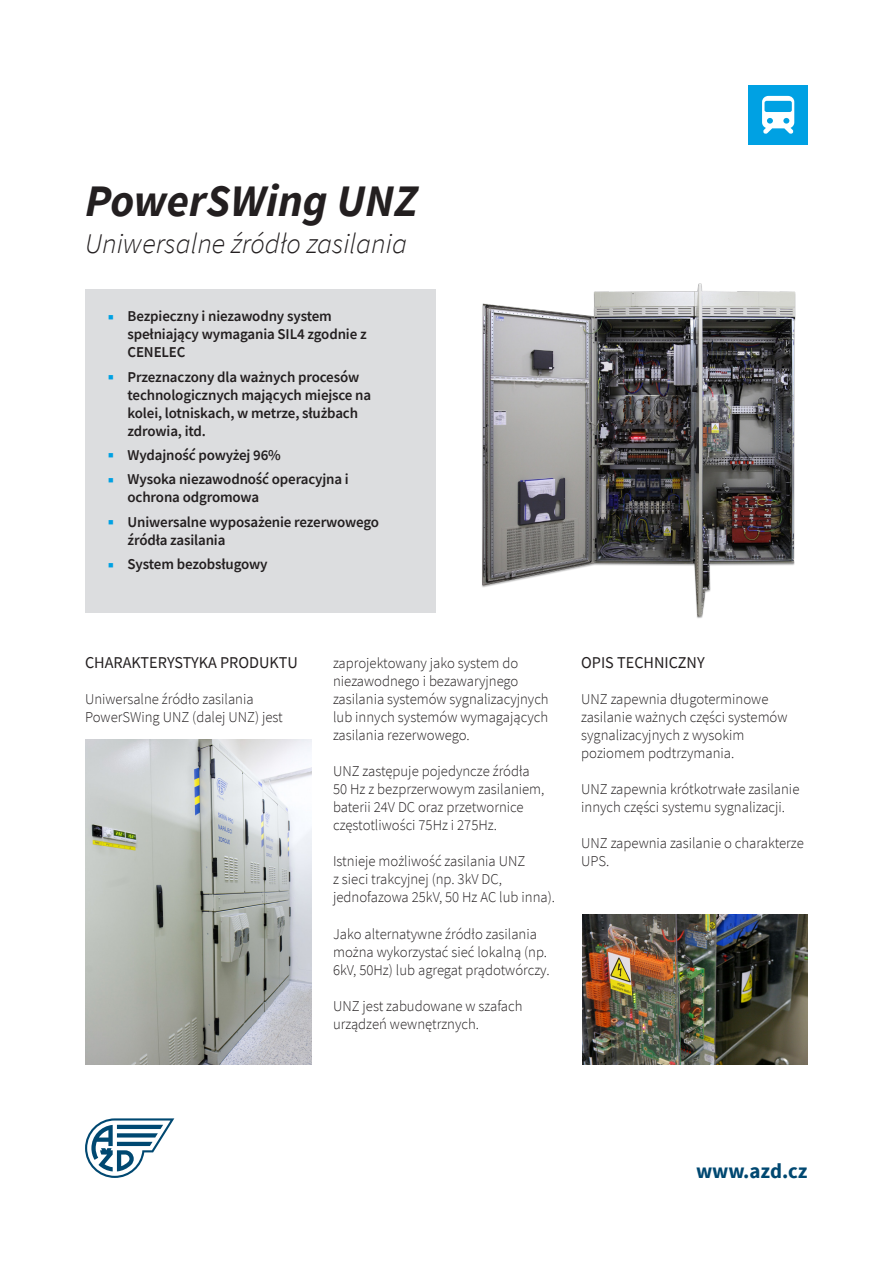
<style>
.page{position:relative;width:893px;height:1263px;background:#fff}
.page>*{position:absolute;margin:0;border:0;box-sizing:border-box;transform-origin:0 0}
.t1{font:italic 700 45px "Source Sans Pro";color:#231f20}
.t2{font:italic 300 28.5px "Source Sans Pro";color:#231f20}
.t3{font:700 21px "Source Sans Pro";color:#004871}
.mezititulek{font:16.5px "Source Sans Pro";color:#231f20}
.text{font:300 15px/18px "Source Sans Pro";color:#231f20}
.t4{font:600 15px/18px "Source Sans Pro";letter-spacing:-.01em;color:#231f20}
</style>
<div class="page">
<svg style="left:85px;top:1118px;width:89px;height:60px"></svg>
<div style="left:748px;top:85px;width:60px;height:60px;background:#00a1e3"></div>
<svg style="left:762px;top:96px;width:32px;height:38px"></svg>
<div style="left:85px;top:289px;width:351px;height:323px;background:#dcdddf"></div>
<img style="left:482px;top:284px;width:314px;height:335px">
<img style="left:85px;top:740px;width:227px;height:325px">
<img style="left:582px;top:914px;width:226px;height:151px">
<p class="t1" style="left:85px;top:171px;width:334px">PowerSWing UNZ</p>
<p class="t2" style="left:85px;top:226px;width:324px">Uniwersalne źródło zasilania</p>
<p class="t4" style="left:128px;top:307px;width:241px">Bezpieczny i niezawodny system spełniający wymagania SIL4 zgodnie z<br>CENELEC</p>
<p class="t4" style="left:128px;top:367px;width:245px">Przeznaczony dla ważnych procesów technologicznych mających miejsce na kolei, lotniskach, w metrze, służbach zdrowia, itd.</p>
<p class="t4" style="left:128px;top:446px;width:155px">Wydajność powyżej 96%</p>
<p class="t4" style="left:128px;top:470px;width:223px">Wysoka niezawodność operacyjna i ochrona odgromowa</p>
<p class="t4" style="left:128px;top:513px;width:253px">Uniwersalne wyposażenie rezerwowego źródła zasilania</p>
<p class="t4" style="left:128px;top:555px;width:141px">System bezobsługowy</p>
<p class="mezititulek" style="left:85px;top:652px;width:214px">CHARAKTERYSTYKA PRODUKTU</p>
<p class="text" style="left:85px;top:690px;width:199px">Uniwersalne źródło zasilania<br>PowerSWing UNZ (dalej UNZ) jest</p>
<p class="text" style="left:333px;top:654px;width:217px">zaprojektowany jako system do niezawodnego i bezawaryjnego zasilania systemów sygnalizacyjnych lub innych systemów wymagających zasilania rezerwowego.</p>
<p class="text" style="left:333px;top:762px;width:213px">UNZ zastępuje pojedyncze źródła<br>50 Hz z bezprzerwowym zasilaniem, baterii 24V DC oraz przetwornice częstotliwości 75Hz i 275Hz.</p>
<p class="text" style="left:333px;top:852px;width:223px">Istnieje możliwość zasilania UNZ<br>z sieci trakcyjnej (np. 3kV DC, jednofazowa 25kV, 50 Hz AC lub inna).</p>
<p class="text" style="left:333px;top:924px;width:218px">Jako alternatywne źródło zasilania można wykorzystać sieć lokalną (np.<br>6kV, 50Hz) lub agregat prądotwórczy.</p>
<p class="text" style="left:333px;top:997px;width:191px">UNZ jest zabudowane w szafach urządzeń wewnętrznych.</p>
<p class="mezititulek" style="left:581px;top:652px;width:125px">OPIS TECHNICZNY</p>
<p class="text" style="left:581px;top:690px;width:208px">UNZ zapewnia długoterminowe zasilanie ważnych części systemów sygnalizacyjnych z wysokim poziomem podtrzymania.</p>
<p class="text" style="left:581px;top:780px;width:220px">UNZ zapewnia krótkotrwałe zasilanie innych części systemu sygnalizacji.</p>
<p class="text" style="left:581px;top:834px;width:224px">UNZ zapewnia zasilanie o charakterze<br>UPS.</p>
<h3 class="t3" style="left:696px;top:1157px;width:113px">www.azd.cz</h3>
</div>
